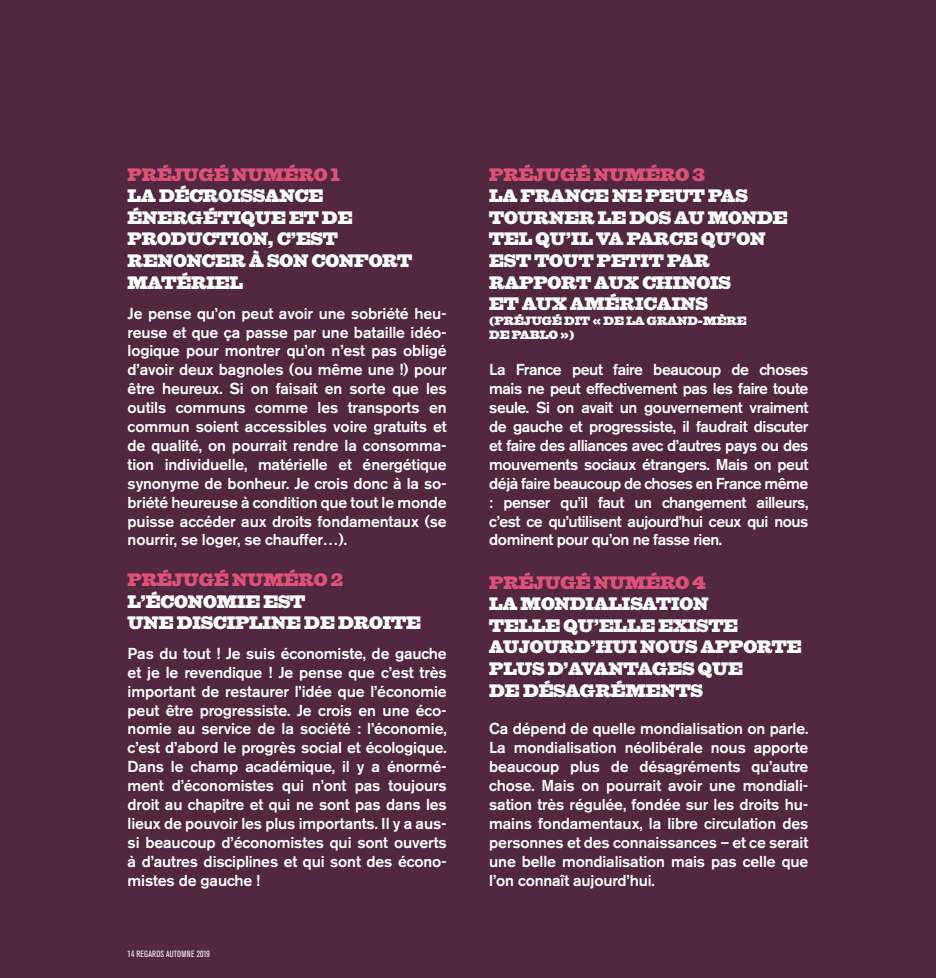
<style>
.page{position:relative;width:936px;height:978px;background:#fff}
.page>*{position:absolute;margin:0;border:0;box-sizing:border-box;transform-origin:0 0}
.t1{font:18px/21.6px "Giza Five Five";letter-spacing:-.01em;color:#fff}
.t2{font:18px "Giza Five Five";letter-spacing:-.01em;color:#db5177}
.t3{font:500 15.75px/18.9px "Akzidenz Grotesk BE";letter-spacing:-.01em;color:#fff;text-align:justify}
.t4{font:12px/14.4px "Giza Five Five";letter-spacing:-.01em;color:#fff}
.t5{font:condensed 9px "Akzidenz Grotesk BE";letter-spacing:.02em;color:#f2f3f4}
</style>
<div class="page">
<div style="left:0;top:0;width:935px;height:978px;background:#522740"></div>
<p class="t2" style="left:128px;top:163px;width:214px">PRÉJUGÉ NUMÉRO 1</p>
<p class="t1" style="left:128px;top:185px;width:286px">LA DÉCROISSANCE<br>ÉNERGÉTIQUE ET DE<br>PRODUCTION, C’EST<br>RENONCER À SON CONFORT<br>MATÉRIEL</p>
<p class="t3" style="left:128px;top:304px;width:320px">Je pense qu’on peut avoir une sobriété heu&shy;reuse et que ça passe par une bataille idéo&shy;logique pour montrer qu’on n’est pas obligé d’avoir deux bagnoles (ou même une !) pour être heureux. Si on faisait en sorte que les outils communs comme les transports en commun soient accessibles voire gratuits et de qualité, on pourrait rendre la consomma&shy;tion individuelle, matérielle et énergétique synonyme de bonheur. Je crois donc à la so&shy;briété heureuse à condition que tout le monde puisse accéder aux droits fondamentaux (se nourrir, se loger, se chauffer…).</p>
<p class="t2" style="left:128px;top:569px;width:217px">PRÉJUGÉ NUMÉRO 2</p>
<p class="t1" style="left:128px;top:591px;width:295px">L’ÉCONOMIE EST<br>UNE DISCIPLINE DE DROITE</p>
<p class="t3" style="left:128px;top:644px;width:320px">Pas du tout ! Je suis économiste, de gauche et je le revendique ! Je pense que c’est très important de restaurer l’idée que l’économie peut être progressiste. Je crois en une éco&shy;nomie au service de la société : l’économie, c’est d’abord le progrès social et écologique.<br>Dans le champ académique, il y a énormé&shy;ment d’économistes qui n’ont pas toujours droit au chapitre et qui ne sont pas dans les lieux de pouvoir les plus importants. Il y a aus&shy;si beaucoup d’économistes qui sont ouverts à d’autres disciplines et qui sont des écono&shy;mistes de gauche !</p>
<p class="t5" style="left:128px;top:949px;width:84px">14 REGARDS AUTOMNE 2019</p>
<p class="t2" style="left:489px;top:163px;width:217px">PRÉJUGÉ NUMÉRO 3</p>
<p class="t1" style="left:489px;top:185px;width:300px">LA FRANCE NE PEUT PAS<br>TOURNER LE DOS AU MONDE<br>TEL QU’IL VA PARCE QU’ON<br>EST TOUT PETIT PAR<br>RAPPORT AUX CHINOIS<br>ET AUX AMÉRICAINS</p>
<p class="t4" style="left:489px;top:313px;width:259px">(PRÉJUGÉ DIT « DE LA GRAND-MÈRE<br>DE PABLO »)</p>
<p class="t3" style="left:489px;top:360px;width:320px">La France peut faire beaucoup de choses mais ne peut effectivement pas les faire toute seule. Si on avait un gouvernement vraiment de gauche et progressiste, il faudrait discuter et faire des alliances avec d’autres pays ou des mouvements sociaux étrangers. Mais on peut déjà faire beaucoup de choses en France même : penser qu’il faut un changement ailleurs, c’est ce qu’utilisent aujourd’hui ceux qui nous dominent pour qu’on ne fasse rien.</p>
<p class="t2" style="left:489px;top:571px;width:218px">PRÉJUGÉ NUMÉRO 4</p>
<p class="t1" style="left:489px;top:593px;width:314px">LA MONDIALISATION<br>TELLE QU’ELLE EXISTE<br>AUJOURD’HUI NOUS APPORTE<br>PLUS D’AVANTAGES QUE<br>DE DÉSAGRÉMENTS</p>
<p class="t3" style="left:489px;top:719px;width:320px">Ca dépend de quelle mondialisation on parle.<br>La mondialisation néolibérale nous apporte beaucoup plus de désagréments qu’autre chose. Mais on pourrait avoir une mondiali&shy;sation très régulée, fondée sur les droits hu&shy;mains fondamentaux, la libre circulation des personnes et des connaissances – et ce serait une belle mondialisation mais pas celle que l’on connaît aujourd’hui.</p>
</div>
